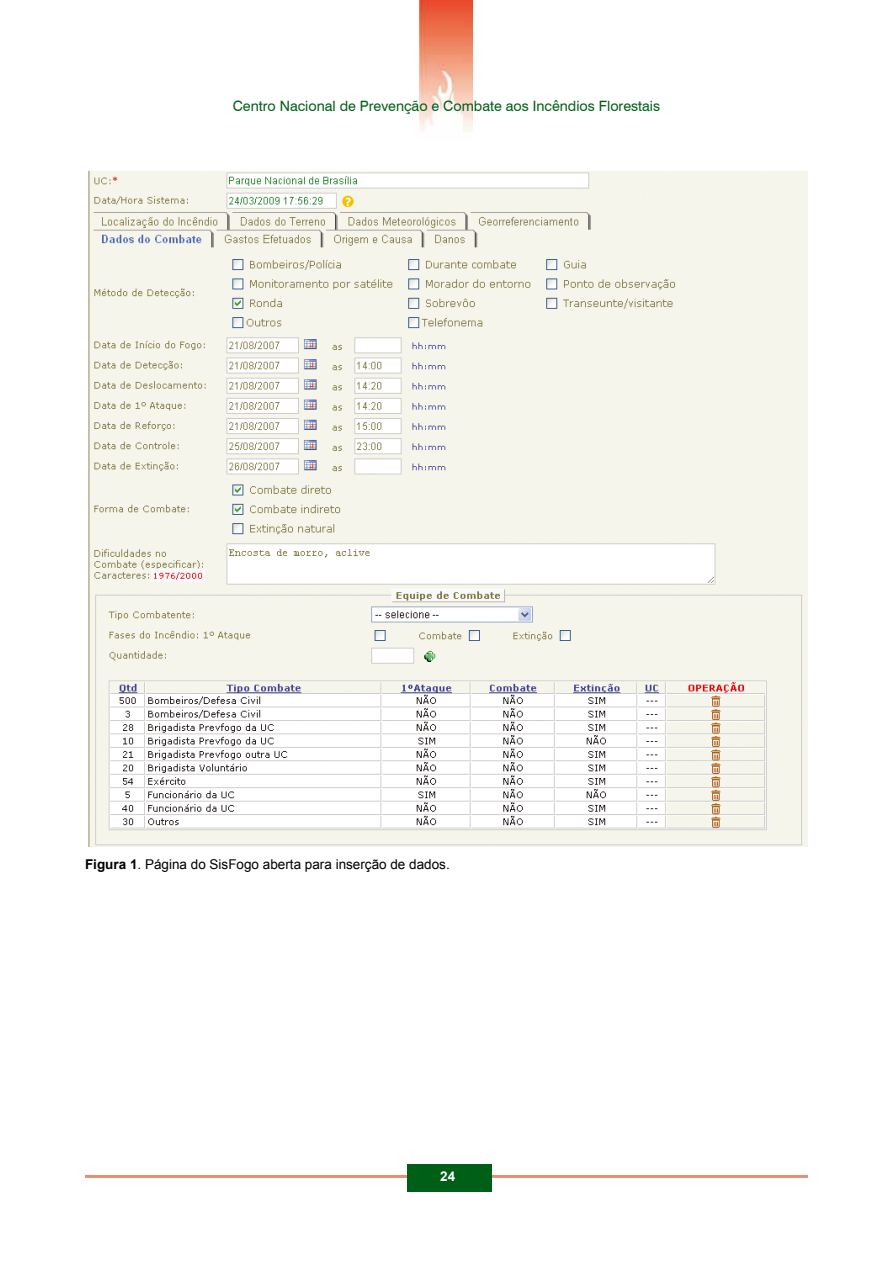
<style>
.page{position:relative;width:893px;height:1263px;background:#fff}
.page>*{position:absolute;margin:0;border:0;box-sizing:border-box;transform-origin:0 0}
.t1{font:14.25px "Swiss 721 BT";color:#005f17}
.t2{font:13.5px "Arial";color:#000}
.t3{font:700 13.5px "Arial";color:#fff}
.s1{font-weight:700}
</style>
<div class="page">
<img style="left:419px;top:0;width:53px;height:132px">
<hr style="left:85px;top:1175px;width:723px;height:3px;background:#e59072">
<div style="left:407px;top:1164px;width:85px;height:27px;background:#005f17"></div>
<img style="left:88px;top:170px;width:720px;height:677px">
<p class="t1" style="left:233px;top:97px;width:429px">Centro Nacional de Prevenção e Combate aos Incêndios Florestais</p>
<p class="t2" style="left:85px;top:855px;width:366px"><span class="s1">Figura 1</span>. Página do SisFogo aberta para inserção de dados.</p>
<p class="t3" style="left:440px;top:1168px;width:17px">24</p>
</div>
